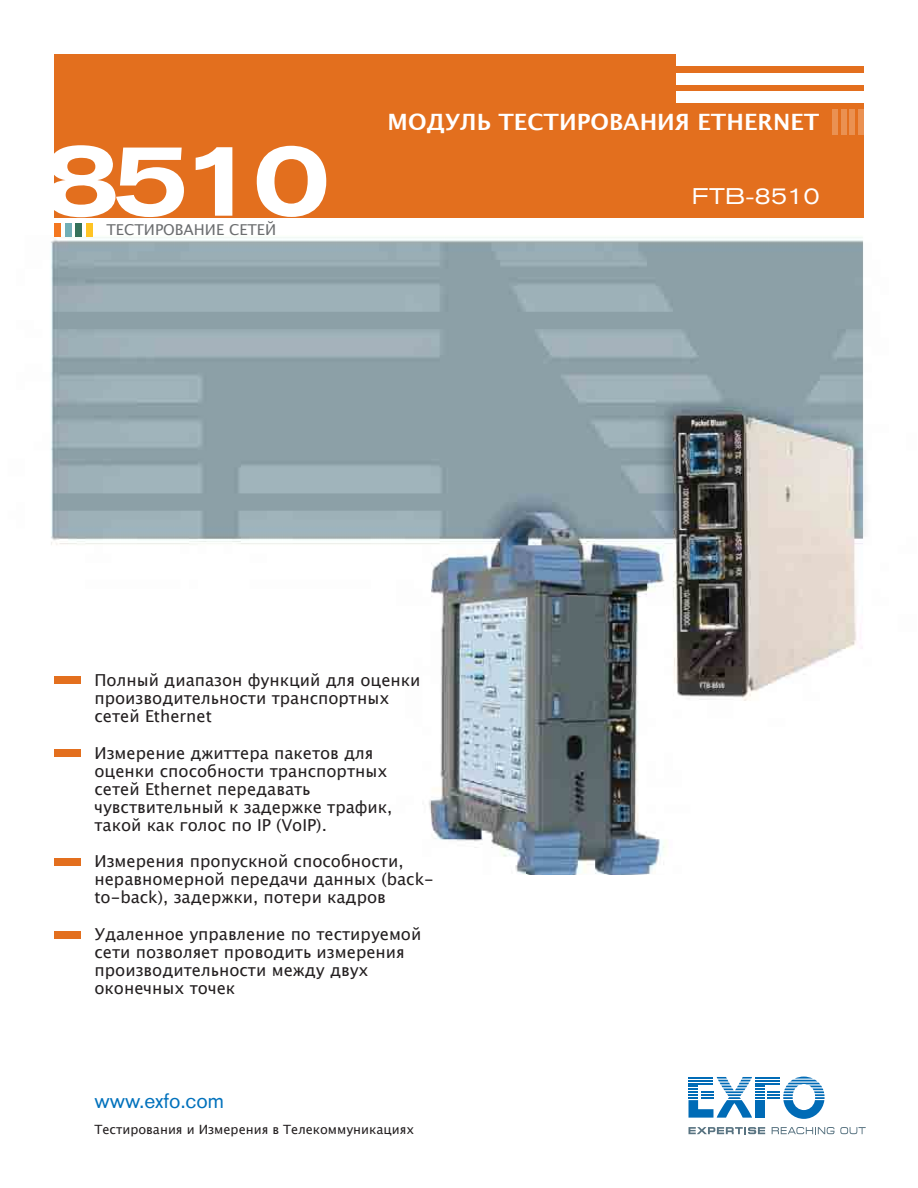
<style>
.page{position:relative;width:918px;height:1188px;background:#fff}
.page>*{position:absolute;margin:0;border:0;box-sizing:border-box;transform-origin:0 0}
.t1{font:500 expanded 105px "Akzidenz Grotesk BE";color:#fff}
.t2{font:700 22.5px "Lucida Grande";color:#fff}
.t3{font:expanded 22.5px "Akzidenz Grotesk BE";letter-spacing:.02em;color:#fff}
.t4{font:21px "Akzidenz Grotesk BE";color:#0071bc}
.t5{font:16.5px/18px "Lucida Grande";color:#231f20}
.t6{font:15px "Lucida Grande";color:#6c6e70}
.t7{font:12.75px "Lucida Grande";color:#231f20}
</style>
<div class="page">
<img style="left:51px;top:236px;width:813px;height:639px">
<div style="left:54px;top:54px;width:810px;height:163px;background:#e36f1e"></div>
<div style="left:676px;top:73px;width:188px;height:12px;background:#fff"></div>
<div style="left:676px;top:91px;width:188px;height:12px;background:#fff"></div>
<div style="left:859px;top:109px;width:5px;height:26px;background:#ea9152"></div>
<div style="left:850px;top:109px;width:5px;height:26px;background:#ea9152"></div>
<div style="left:841px;top:109px;width:5px;height:26px;background:#ea9152"></div>
<div style="left:832px;top:109px;width:5px;height:26px;background:#ea9152"></div>
<svg style="left:689px;top:1077px;width:136px;height:42px"></svg>
<svg style="left:772px;top:1127px;width:94px;height:7px"></svg>
<svg style="left:689px;top:1127px;width:76px;height:7px"></svg>
<div style="left:54px;top:677px;width:27px;height:7px;background:#e36f1e"></div>
<div style="left:54px;top:223px;width:7px;height:14px;background:#f47720"></div>
<div style="left:65px;top:223px;width:7px;height:14px;background:#72aeb6"></div>
<div style="left:76px;top:223px;width:6px;height:14px;background:#34715a"></div>
<div style="left:86px;top:223px;width:7px;height:14px;background:#ffc424"></div>
<div style="left:54px;top:749px;width:27px;height:8px;background:#e36f1e"></div>
<div style="left:54px;top:858px;width:27px;height:8px;background:#e36f1e"></div>
<div style="left:676px;top:54px;width:188px;height:12px;background:#fff"></div>
<div style="left:54px;top:931px;width:27px;height:8px;background:#e36f1e"></div>
<h1 class="t1" style="left:42px;top:141px;width:290px">8510</h1>
<p class="t6" style="left:106px;top:220px;width:171px">ТЕСТИРОВАНИЕ СЕТЕЙ</p>
<h2 class="t2" style="left:388px;top:108px;width:433px">МОДУЛЬ ТЕСТИРОВАНИЯ ETHERNET</h2>
<h2 class="t3" style="left:692px;top:188px;width:129px">FTB-8510</h2>
<p class="t5" style="left:94px;top:670px;width:328px">Полный диапазон функций для оценки производительности транспортных сетей Ethernet</p>
<p class="t5" style="left:94px;top:743px;width:299px">Измерение джиттера пакетов для оценки способности транспортных сетей Ethernet передавать чувствительный к задержке трафик, такой как голос по IP (VoIP).</p>
<p class="t5" style="left:94px;top:852px;width:341px">Измерения пропускной способности, неравномерной передачи данных (back&shy;to-back), задержки, потери кадров</p>
<p class="t5" style="left:94px;top:925px;width:328px">Удаленное управление по тестируемой сети позволяет проводить измерения производительности между двух оконечных точек</p>
<p class="t4" style="left:94px;top:1094px;width:131px">www.exfo.com</p>
<p class="t7" style="left:94px;top:1122px;width:321px">Тестирования и Измерения в Телекоммуникациях</p>
</div>
